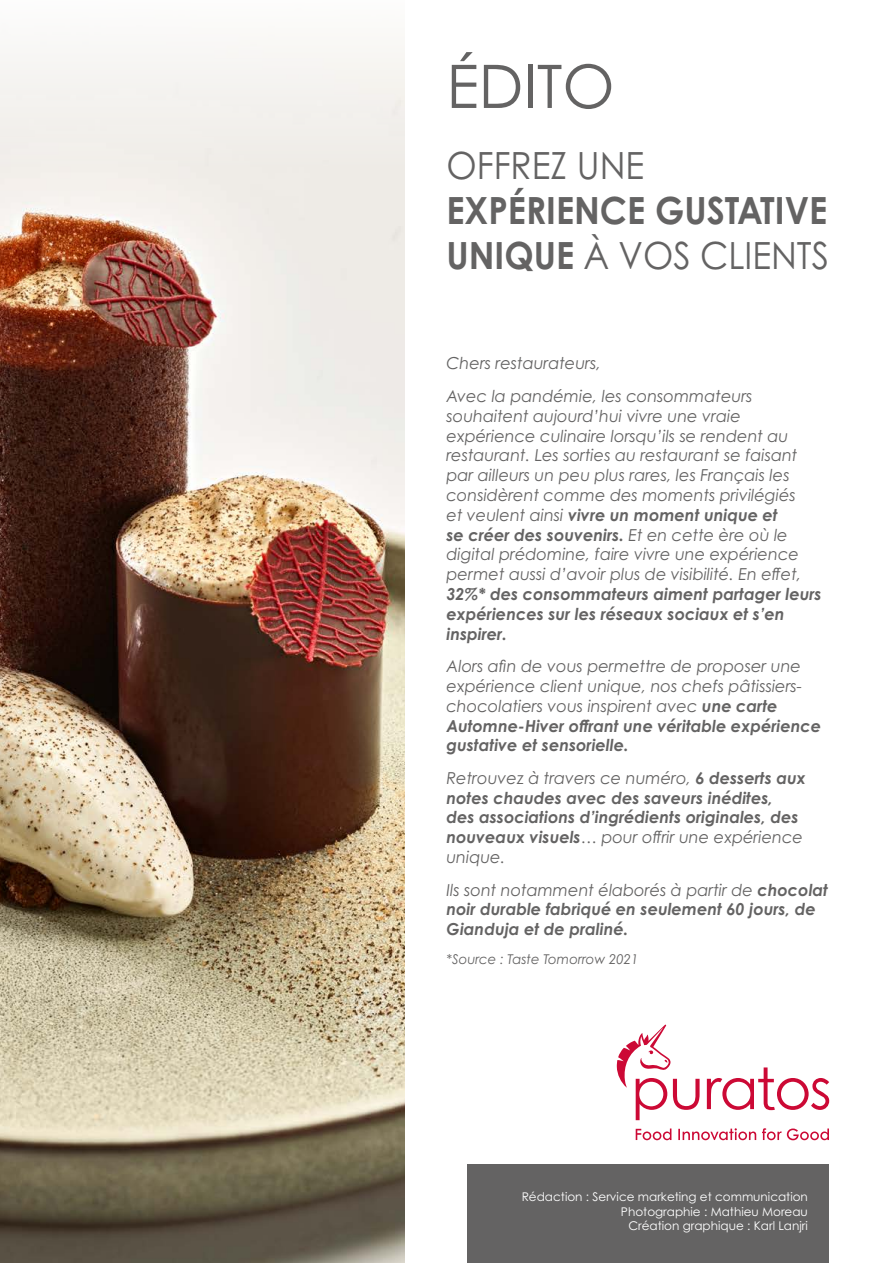
<style>
.page{position:relative;width:893px;height:1263px;background:#fff}
.page>*{position:absolute;margin:0;border:0;box-sizing:border-box;transform-origin:0 0}
.t1{font:60px "Century Gothic Pro";color:#646363}
.t2{font:700 37.5px/45px "Century Gothic Pro";color:#646363;scale:.93 1}
.t3{font:37.5px "Century Gothic Pro";color:#646363;scale:.93 1}
.t4{font:italic 16.5px/19.8px "Century Gothic Pro";color:#646363}
.t5{font:italic 700 16.5px/19.8px "Century Gothic Pro";color:#646363}
.t6{font:italic 13.5px "Century Gothic Pro";color:#646363}
.t7{font:12px/14.4px "Century Gothic Pro";color:#fff;text-align:right}
.s1{font-weight:400}
.s2{font-weight:700}
</style>
<div class="page">
<div style="left:468px;top:1164px;width:361px;height:99px;background:#646363"></div>
<svg style="left:617px;top:1024px;width:83px;height:96px"></svg>
<svg style="left:636px;top:1128px;width:193px;height:12px"></svg>
<svg style="left:707px;top:1067px;width:122px;height:43px"></svg>
<img style="left:0;top:44px;width:405px;height:1219px">
<h1 class="t1" style="left:446px;top:50px;width:170px">ÉDITO</h1>
<h2 class="t3" style="left:446px;top:143px;width:214px">OFFREZ UNE</h2>
<h2 class="t2" style="left:446px;top:188px;width:413px">EXPÉRIENCE GUSTATIVE<br>UNIQUE <span class="s1">À VOS CLIENTS</span></h2>
<p class="t4" style="left:446px;top:347px;width:307px;line-height:32.5px">Chers restaurateurs,<br>Avec la pandémie, les consommateurs</p>
<p class="t4" style="left:446px;top:406px;width:356px">souhaitent aujourd’hui vivre une vraie expérience culinaire lorsqu’ils se rendent au restaurant. Les sorties au restaurant se faisant par ailleurs un peu plus rares, les Français les considèrent comme des moments privilégiés et veulent ainsi <span class="s2">vivre un moment unique et<br>se créer des souvenirs.</span> Et en cette ère où le digital prédomine, faire vivre une expérience permet aussi d’avoir plus de visibilité. En effet,</p>
<p class="t5" style="left:446px;top:584px;width:377px">32%* des consommateurs aiment partager leurs expériences sur les réseaux sociaux et s’en inspirer.</p>
<p class="t4" style="left:446px;top:656px;width:376px">Alors afin de vous permettre de proposer une expérience client unique, nos chefs pâtissiers&shy;chocolatiers vous inspirent avec <span class="s2">une carte Automne-Hiver offrant une véritable expérience gustative et sensorielle.</span></p>
<p class="t5" style="left:446px;top:768px;width:361px"><span class="s1">Retrouvez à travers ce numéro,</span> 6 desserts aux notes chaudes avec des saveurs inédites,<br>des associations d’ingrédients originales, des nouveaux visuels<span class="s1">… pour offrir une expérience unique.</span></p>
<p class="t5" style="left:446px;top:879px;width:383px"><span class="s1">Ils sont notamment élaborés à partir de</span> chocolat noir durable fabriqué en seulement 60 jours, de<br>Gianduja et de praliné.</p>
<p class="t6" style="left:446px;top:951px;width:194px">*Source : Taste Tomorrow 2021</p>
<p class="t7" style="left:522px;top:1190px;width:288px">Rédaction : Service marketing et communication<br>Photographie : Mathieu Moreau<br>Création graphique : Karl Lanjri</p>
</div>
